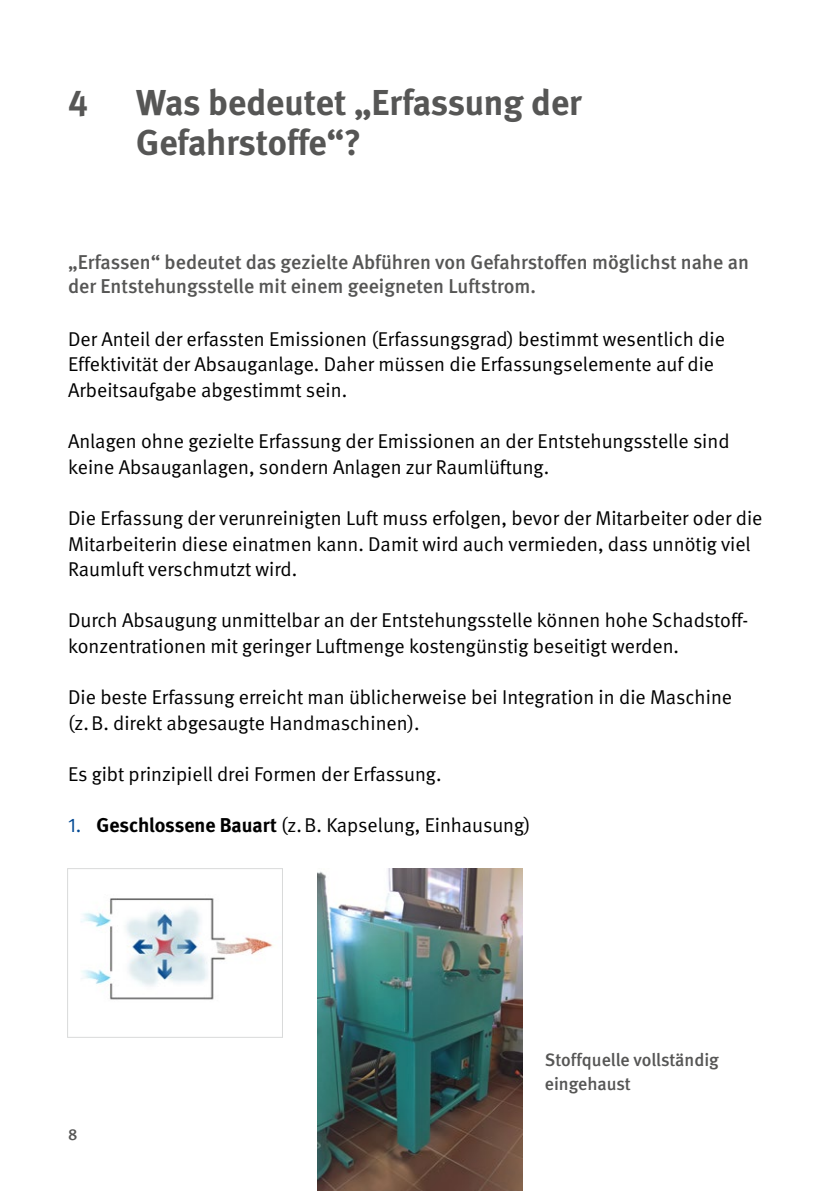
<style>
.page{position:relative;width:840px;height:1191px;background:#fff}
.page>*{position:absolute;margin:0;border:0;box-sizing:border-box;transform-origin:0 0}
.t1{font:700 36px/40px "DGUV Meta";color:#565655}
.FT{font:20px/25.6px "DGUV Meta";color:#000}
.AL_10pt{font:500 20px/24px "DGUV Meta";color:#565655}
.t2{font:500 18px/24px "DGUV Meta";color:#565655}
.t3{font:500 16px "DGUV Meta";color:#565655}
.s1{color:#004893}
.s2{font-weight:700}
</style>
<div class="page">
<img style="left:317px;top:868px;width:205px;height:323px">
<img style="left:81px;top:898px;width:192px;height:102px">
<div style="left:67px;top:868px;width:216px;height:169px;border:1px solid #d9dada"></div>
<h1 class="t1" style="left:68px;top:84px;width:21px">4</h1>
<h1 class="t1" style="left:136px;top:84px;width:447px">Was bedeutet „Erfassung der<br>Gefahrstoffe“?</h1>
<p class="AL_10pt" style="left:68px;top:251px;width:682px">„Erfassen“ bedeutet das gezielte Abführen von Gefahrstoffen möglichst nahe an der Entstehungsstelle mit einem geeigneten Luftstrom.</p>
<p class="FT" style="left:68px;top:326px;width:658px">Der Anteil der erfassten Emissionen (Erfassungsgrad) bestimmt wesentlich die<br>Effektivität der Absauganlage. Daher müssen die Erfassungselemente auf die<br>Arbeitsaufgabe abgestimmt sein.</p>
<p class="FT" style="left:68px;top:429px;width:662px">Anlagen ohne gezielte Erfassung der Emissionen an der Entstehungsstelle sind keine Absauganlagen, sondern Anlagen zur Raumlüftung.</p>
<p class="FT" style="left:68px;top:506px;width:695px">Die Erfassung der verunreinigten Luft muss erfolgen, bevor der Mitarbeiter oder die<br>Mitarbeiterin diese einatmen kann. Damit wird auch vermieden, dass unnötig viel<br>Raumluft verschmutzt wird.</p>
<p class="FT" style="left:68px;top:608px;width:681px">Durch Absaugung unmittelbar an der Entstehungsstelle können hohe Schadstoff&shy;konzentrationen mit geringer Luftmenge kostengünstig beseitigt werden.</p>
<p class="FT" style="left:68px;top:685px;width:665px">Die beste Erfassung erreicht man üblicherweise bei Integration in die Maschine (z.B. direkt abgesaugte Handmaschinen).</p>
<p class="FT" style="left:68px;top:762px;width:375px">Es gibt prinzipiell drei Formen der Erfassung.</p>
<p class="FT" style="left:68px;top:813px;width:463px"><span class="s1">1.</span> <span class="s2">Geschlossene Bauart</span> (z.B. Kapselung, Einhausung)</p>
<p class="t3" style="left:68px;top:1124px;width:11px">8</p>
<p class="t2" style="left:544px;top:1048px;width:175px">Stoffquelle vollständig eingehaust</p>
</div>
